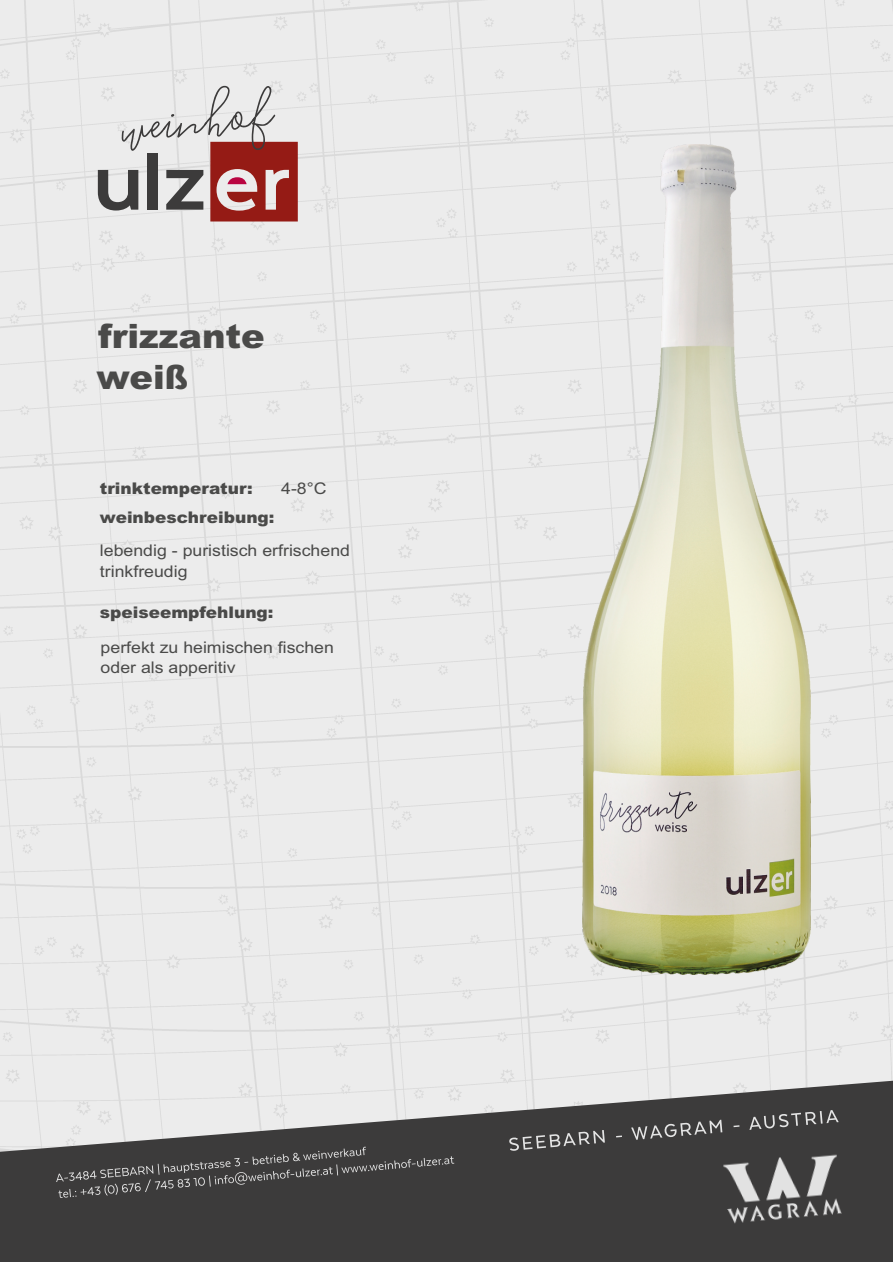
<style>
.page{position:relative;width:893px;height:1262px;background:#fff}
.page>*{position:absolute;margin:0;border:0;box-sizing:border-box;transform-origin:0 0}
.t1{font:900 33.6px "Arial";color:#4a4a49;scale:1.05 1}
.t2{font:16.05px/21.5px "Arial";color:#4a4a49;scale:1.1 1}
.t3{font:900 16.05px "Arial";color:#4a4a49;scale:1.05 1}
</style>
<div class="page">
<div style="left:0;top:0;width:893px;height:1080px;background:#ececec"></div>
<svg style="left:0;top:1080px;width:893px;height:181px;background:#6c6c6c"></svg>
<img style="left:711px;top:1145px;width:143px;height:87px">
<svg style="left:509px;top:1110px;width:329px;height:41px;background:#494848"></svg>
<svg style="left:56px;top:1146px;width:398px;height:52px;background:#474646"></svg>
<svg style="left:98px;top:86px;width:200px;height:135px;background:#c4abaa"></svg>
<img style="left:582px;top:144px;width:228px;height:830px">
<h1 class="t1" style="left:98px;top:324px;width:160px">frizzante</h1>
<h1 class="t1" style="left:97px;top:365px;width:89px">weiß</h1>
<p class="t3" style="left:100px;top:482px;width:147px">trinktemperatur:</p>
<p class="t2" style="left:281px;top:479px;width:43px">4-8°C</p>
<p class="t3" style="left:100px;top:511px;width:168px">weinbeschreibung:</p>
<p class="t2" style="left:100px;top:541px;width:229px">lebendig - puristisch erfrischend trinkfreudig</p>
<p class="t3" style="left:100px;top:606px;width:167px">speiseempfehlung:</p>
<p class="t2" style="left:101px;top:638px;width:214px">perfekt zu heimischen fischen</p>
<p class="t2" style="left:101px;top:658px;width:124px">oder als apperitiv</p>
</div>
